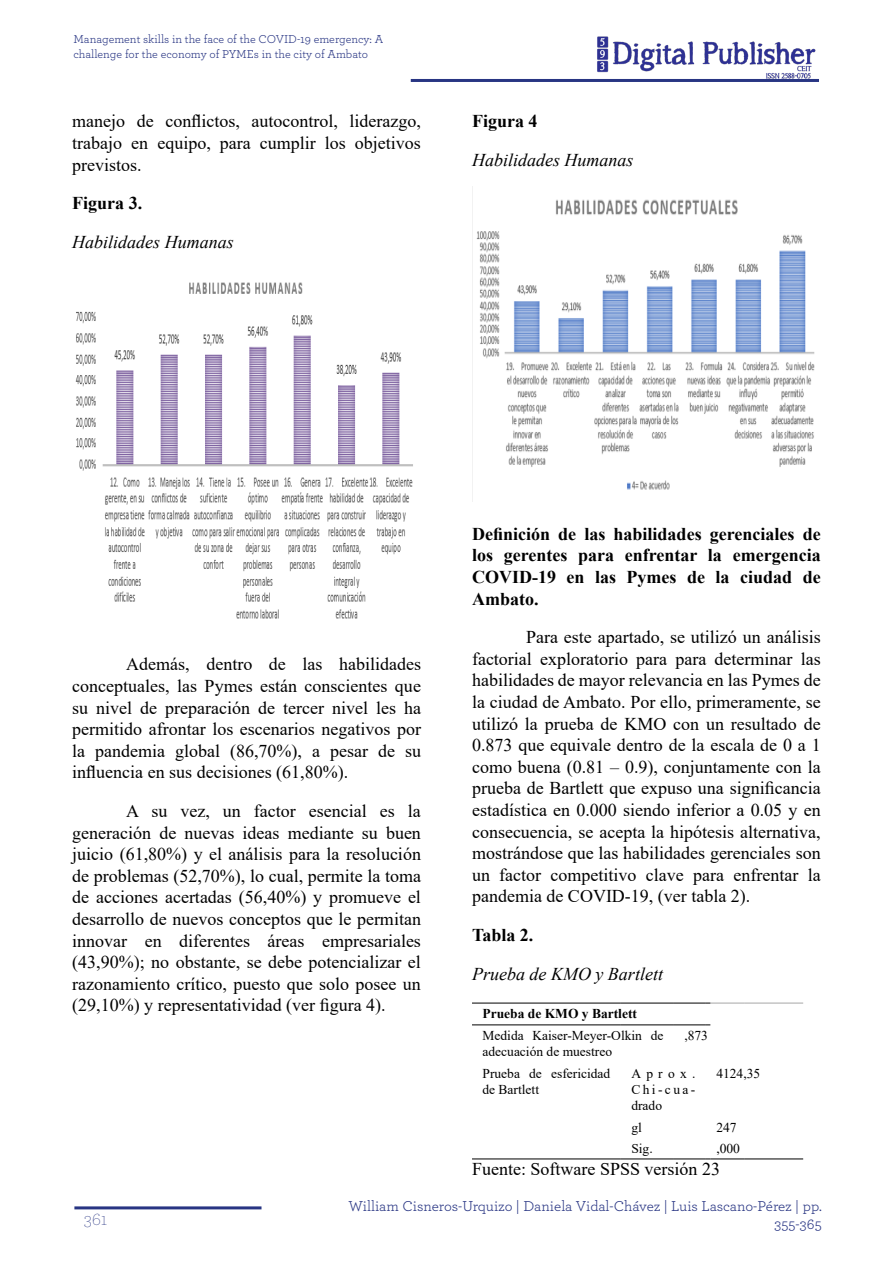
<style>
.page{position:relative;width:893px;height:1263px;background:#fff}
.page>*{position:absolute;margin:0;border:0;box-sizing:border-box;transform-origin:0 0}
.t1{font:18px/21.6px "Times New Roman";color:#000;text-align:justify}
.t2{font:700 18px/21.6px "Times New Roman";color:#000;text-align:justify}
.t3{font:italic 18px "Times New Roman";color:#000}
.t4{font:200 18px "Archer";color:#283583}
.t5{font:15px/18px "Archer";letter-spacing:-.005em;color:#283583;text-align:right}
.t6{font:13.5px/16.2px "Times New Roman";color:#000}
.t7{font:700 13.5px "Times New Roman";color:#000}
.t8{font:12px/14.4px "Archer";color:#283583}
</style>
<div class="page">
<hr style="left:411px;top:79px;width:408px;height:3px;background:#283583">
<img style="left:597px;top:36px;width:219px;height:43px">
<hr style="left:74px;top:1206px;width:187px;height:3px;background:#283583">
<img style="left:75px;top:282px;width:338px;height:337px">
<img style="left:472px;top:186px;width:343px;height:315px">
<hr style="left:710px;top:1003px;width:34px;height:1px;background:#a6a6a6">
<hr style="left:744px;top:1003px;width:59px;height:1px;background:#a6a6a6">
<hr style="left:472px;top:1003px;width:149px;height:1px;background:#000">
<hr style="left:621px;top:1003px;width:53px;height:1px;background:#000">
<hr style="left:674px;top:1003px;width:32px;height:1px;background:#000">
<hr style="left:472px;top:1024px;width:149px;height:1px;background:#000">
<hr style="left:621px;top:1024px;width:53px;height:1px;background:#000">
<hr style="left:674px;top:1024px;width:32px;height:1px;background:#000">
<hr style="left:472px;top:1158px;width:149px;height:1px;background:#000">
<hr style="left:621px;top:1158px;width:53px;height:1px;background:#000">
<hr style="left:674px;top:1158px;width:32px;height:1px;background:#000">
<hr style="left:710px;top:1158px;width:34px;height:1px;background:#000">
<hr style="left:744px;top:1158px;width:59px;height:1px;background:#000">
<p class="t8" style="left:73px;top:32px;width:311px">Management skills in the face of the COVID-19 emergency: A challenge for the economy of PYMEs in the city of Ambato</p>
<p class="t1" style="left:72px;top:110px;width:350px">manejo de conflictos, autocontrol, liderazgo, trabajo en equipo, para cumplir los objetivos previstos.</p>
<p class="t2" style="left:72px;top:192px;width:72px">Figura 3.</p>
<p class="t3" style="left:72px;top:229px;width:163px">Habilidades Humanas</p>
<p class="t2" style="left:472px;top:110px;width:67px">Figura 4</p>
<p class="t3" style="left:472px;top:147px;width:163px">Habilidades Humanas</p>
<p class="t1" style="left:72px;top:653px;width:350px;text-indent:54px">Además, dentro de las habilidades conceptuales, las Pymes están conscientes que su nivel de preparación de tercer nivel les ha permitido afrontar los escenarios negativos por la pandemia global (86,70%), a pesar de su influencia en sus decisiones (61,80%).</p>
<p class="t1" style="left:72px;top:799px;width:350px;text-indent:54px">A su vez, un factor esencial es la generación de nuevas ideas mediante su buen juicio (61,80%) y el análisis para la resolución de problemas (52,70%), lo cual, permite la toma de acciones acertadas (56,40%) y promueve el desarrollo de nuevos conceptos que le permitan innovar en diferentes áreas empresariales (43,90%); no obstante, se debe potencializar el razonamiento crítico, puesto que solo posee un (29,10%) y representatividad (ver figura 4).</p>
<p class="t2" style="left:472px;top:522px;width:350px">Definición de las habilidades gerenciales de los gerentes para enfrentar la emergencia COVID-19 en las Pymes de la ciudad de Ambato.</p>
<p class="t1" style="left:472px;top:626px;width:350px;text-indent:54px">Para este apartado, se utilizó un análisis factorial exploratorio para para determinar las habilidades de mayor relevancia en las Pymes de la ciudad de Ambato. Por ello, primeramente, se utilizó la prueba de KMO con un resultado de 0.873 que equivale dentro de la escala de 0 a 1 como buena (0.81 – 0.9), conjuntamente con la prueba de Bartlett que expuso una significancia estadística en 0.000 siendo inferior a 0.05 y en consecuencia, se acepta la hipótesis alternativa, mostrándose que las habilidades gerenciales son un factor competitivo clave para enfrentar la pandemia de COVID-19, (ver tabla 2).</p>
<p class="t2" style="left:472px;top:924px;width:63px">Tabla 2.</p>
<p class="t3" style="left:472px;top:961px;width:192px">Prueba de KMO y Bartlett</p>
<p class="t7" style="left:482px;top:1004px;width:156px">Prueba de KMO y Bartlett</p>
<p class="t6" style="left:482px;top:1027px;width:182px">Medida Kaiser-Meyer-Olkin de adecuación de muestreo</p>
<p class="t6" style="left:684px;top:1027px;width:25px">,873</p>
<p class="t6" style="left:482px;top:1065px;width:129px">Prueba de esfericidad de Bartlett</p>
<p class="t6" style="left:631px;top:1065px;width:66px;text-align:justify">Aprox.<br>Chi-cua&shy;drado</p>
<p class="t6" style="left:716px;top:1065px;width:45px">4124,35</p>
<p class="t6" style="left:631px;top:1118px;width:12px">gl</p>
<p class="t6" style="left:716px;top:1118px;width:22px">247</p>
<p class="t6" style="left:631px;top:1140px;width:23px">Sig.</p>
<p class="t6" style="left:716px;top:1140px;width:25px">,000</p>
<p class="t1" style="left:472px;top:1157px;width:250px">Fuente: Software SPSS versión 23</p>
<p class="t4" style="left:84px;top:1208px;width:25px">361</p>
<p class="t5" style="left:348px;top:1196px;width:475px">William Cisneros-Urquizo | Daniela Vidal-Chávez | Luis Lascano-Pérez | pp.<br>355-365</p>
</div>
